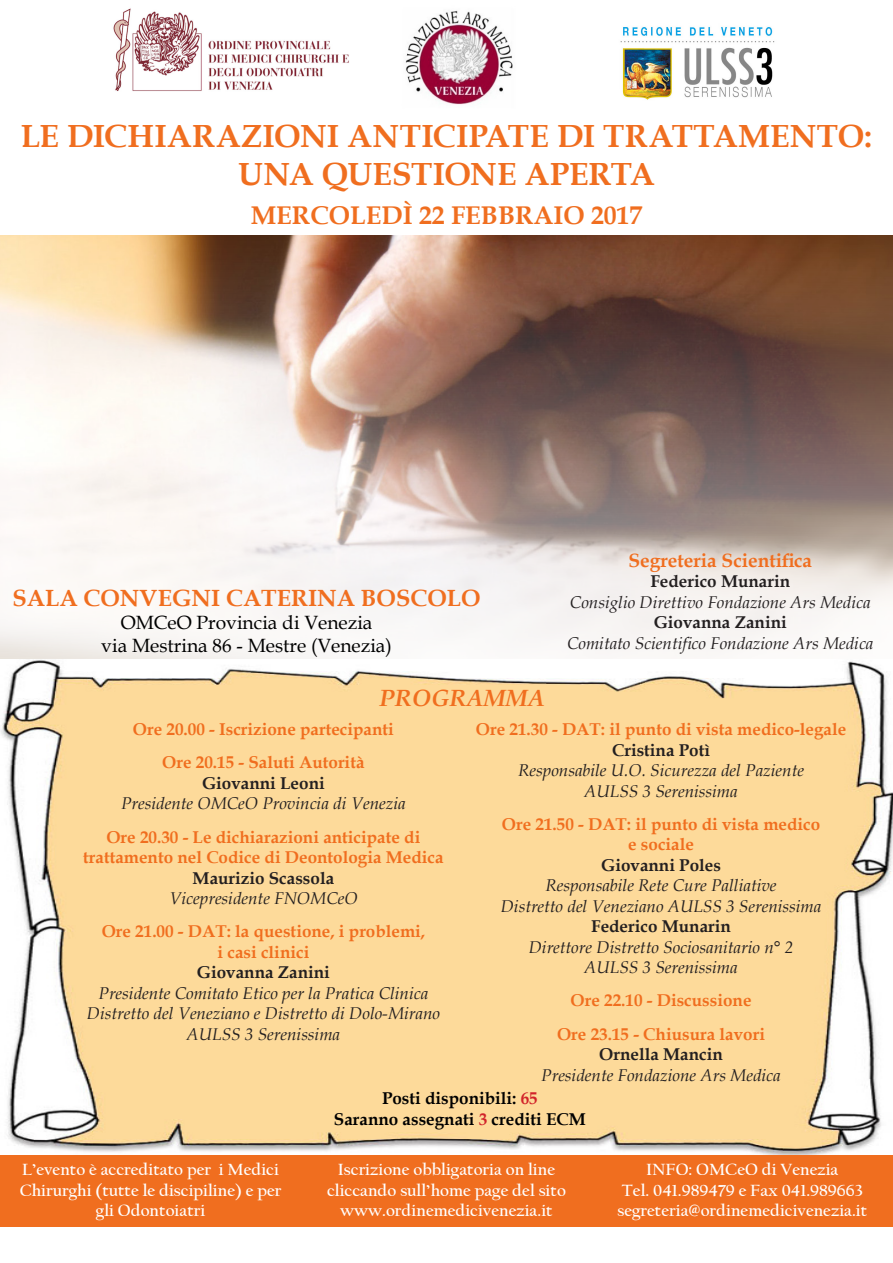
<style>
.page{position:relative;width:893px;height:1263px;background:#fff}
.page>*{position:absolute;margin:0;border:0;box-sizing:border-box;transform-origin:0 0}
.t1{font:700 31.95px/38.4px "Book Antiqua";color:#f06e1f;text-align:center}
.t2{font:700 25.65px "Book Antiqua";color:#f06e1f}
.t3{font:700 23.4px "Book Antiqua";color:#f06e1f}
.t4{font:italic 700 23.4px "Book Antiqua";color:#f06e1f}
.t5{font:19.2px "Book Antiqua";color:#000}
.t6{font:700 19.2px "Book Antiqua";color:#f06e1f}
.t7{font:italic 17.1px "Book Antiqua";color:#231f20}
.t8{font:700 17.1px "Book Antiqua";color:#f06e1f}
.t9{font:700 17.1px/20.4px "Californian FB";color:#fff;text-align:center}
.t10{font:700 17.1px "Book Antiqua";color:#231f20}
.t11{font:700 17.1px "Book Antiqua";color:#000}
.s1{color:#d1232a}
</style>
<div class="page">
<img style="left:0;top:236px;width:893px;height:918px">
<img style="left:113px;top:8px;width:236px;height:83px">
<div style="left:0;top:1154px;width:893px;height:73px;background:#f06e1f"></div>
<img style="left:405px;top:10px;width:108px;height:95px">
<img style="left:620px;top:27px;width:155px;height:73px">
<p class="t1" style="left:21px;top:117px;width:853px">LE DICHIARAZIONI ANTICIPATE DI TRATTAMENTO:<br>UNA QUESTIONE APERTA</p>
<p class="t2" style="left:251px;top:198px;width:393px">MERCOLEDÌ 22 FEBBRAIO 2017</p>
<p class="t3" style="left:13px;top:582px;width:470px">SALA CONVEGNI CATERINA BOSCOLO</p>
<p class="t5" style="left:121px;top:609px;width:253px">OMCeO Provincia di Venezia</p>
<p class="t5" style="left:101px;top:632px;width:292px">via Mestrina 86 - Mestre (Venezia)</p>
<p class="t4" style="left:380px;top:682px;width:167px">PROGRAMMA</p>
<p class="t6" style="left:628px;top:547px;width:185px">Segreteria Scientifica</p>
<p class="t10" style="left:650px;top:570px;width:141px">Federico Munarin</p>
<p class="t7" style="left:570px;top:590px;width:302px">Consiglio Direttivo Fondazione Ars Medica</p>
<p class="t10" style="left:654px;top:611px;width:135px">Giovanna Zanini</p>
<p class="t7" style="left:567px;top:631px;width:308px">Comitato Scientifico Fondazione Ars Medica</p>
<p class="t8" style="left:133px;top:718px;width:262px">Ore 20.00 - Iscrizione partecipanti</p>
<p class="t8" style="left:162px;top:751px;width:204px">Ore 20.15 - Saluti Autorità</p>
<p class="t10" style="left:202px;top:771px;width:124px">Giovanni Leoni</p>
<p class="t7" style="left:121px;top:792px;width:286px">Presidente OMCeO Provincia di Venezia</p>
<p class="t8" style="left:106px;top:825px;width:315px">Ore 20.30 - Le dichiarazioni anticipate di</p>
<p class="t8" style="left:83px;top:846px;width:362px">trattamento nel Codice di Deontologia Medica</p>
<p class="t10" style="left:193px;top:866px;width:143px">Maurizio Scassola</p>
<p class="t7" style="left:169px;top:886px;width:190px">Vicepresidente FNOMCeO</p>
<p class="t8" style="left:102px;top:920px;width:325px">Ore 21.00 - DAT: la questione, i problemi,</p>
<p class="t8" style="left:217px;top:940px;width:93px">i casi clinici</p>
<p class="t10" style="left:197px;top:961px;width:135px">Giovanna Zanini</p>
<p class="t7" style="left:99px;top:981px;width:331px">Presidente Comitato Etico per la Pratica Clinica</p>
<p class="t7" style="left:87px;top:1001px;width:355px">Distretto del Veneziano e Distretto di Dolo-Mirano</p>
<p class="t7" style="left:187px;top:1022px;width:155px">AULSS 3 Serenissima</p>
<p class="t8" style="left:476px;top:718px;width:372px">Ore 21.30 - DAT: il punto di vista medico-legale</p>
<p class="t10" style="left:612px;top:738px;width:100px">Cristina Potì</p>
<p class="t7" style="left:518px;top:758px;width:287px">Responsabile U.O. Sicurezza del Paziente</p>
<p class="t7" style="left:584px;top:779px;width:155px">AULSS 3 Serenissima</p>
<p class="t8" style="left:502px;top:812px;width:320px">Ore 21.50 - DAT: il punto di vista medico</p>
<p class="t8" style="left:628px;top:833px;width:67px">e sociale</p>
<p class="t10" style="left:601px;top:853px;width:121px">Giovanni Poles</p>
<p class="t7" style="left:546px;top:873px;width:233px">Responsabile Rete Cure Palliative</p>
<p class="t7" style="left:501px;top:894px;width:322px">Distretto del Veneziano AULSS 3 Serenissima</p>
<p class="t10" style="left:591px;top:915px;width:141px">Federico Munarin</p>
<p class="t7" style="left:529px;top:935px;width:266px">Direttore Distretto Sociosanitario n° 2</p>
<p class="t7" style="left:584px;top:955px;width:155px">AULSS 3 Serenissima</p>
<p class="t8" style="left:571px;top:989px;width:182px">Ore 22.10 - Discussione</p>
<p class="t8" style="left:557px;top:1022px;width:209px">Ore 23.15 - Chiusura lavori</p>
<p class="t10" style="left:599px;top:1043px;width:125px">Ornella Mancin</p>
<p class="t7" style="left:541px;top:1063px;width:241px">Presidente Fondazione Ars Medica</p>
<p class="t11" style="left:382px;top:1086px;width:157px">Posti disponibili: <span class="s1">65</span></p>
<p class="t11" style="left:334px;top:1107px;width:253px">Saranno assegnati <span class="s1">3</span> crediti ECM</p>
<p class="t9" style="left:20px;top:1160px;width:263px">L’evento è accreditato per i Medici<br>Chirurghi (tutte le discipiline) e per gli Odontoiatri</p>
<p class="t9" style="left:338px;top:1160px;width:219px">Iscrizione obbligatoria on line</p>
<p class="t9" style="left:327px;top:1180px;width:240px">cliccando sull’home page del sito</p>
<p class="t9" style="left:340px;top:1201px;width:214px">www.ordinemedicivenezia.it</p>
<p class="t9" style="left:646px;top:1160px;width:194px">INFO: OMCeO di Venezia</p>
<p class="t9" style="left:622px;top:1180px;width:242px">Tel. 041.989479 e Fax 041.989663</p>
<p class="t9" style="left:617px;top:1201px;width:251px">segreteria@ordinemedicivenezia.it</p>
</div>
